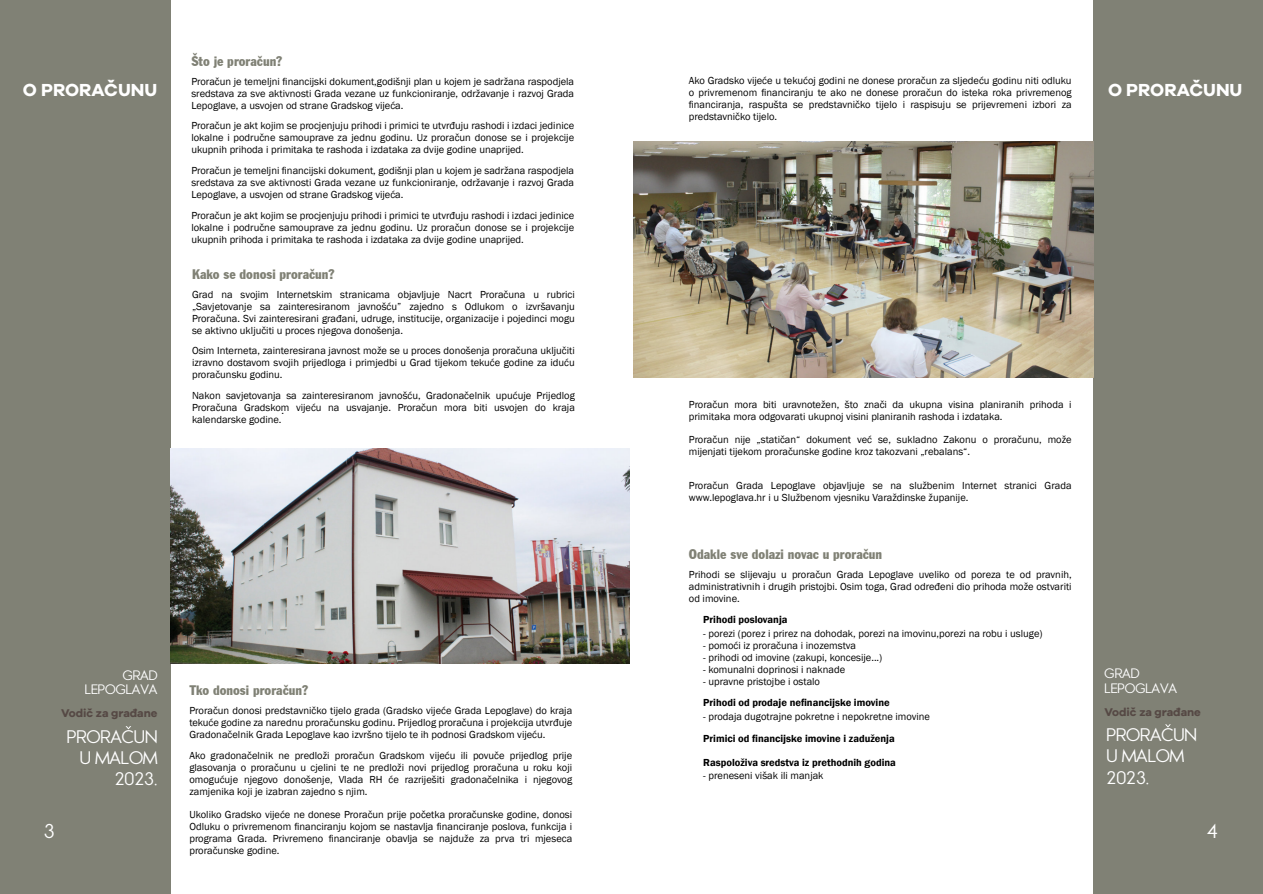
<style>
.page{position:relative;width:1263px;height:894px;background:#fff}
.page>*{position:absolute;margin:0;border:0;box-sizing:border-box;transform-origin:0 0}
.t1{font:19.2px "Pasajero";color:#fff}
.t2{font:700 18px "Galyon";color:#fff}
.t3{font:17.4px/21.1px "Pasajero";color:#fff;text-align:right}
.t4{font:condensed 13.5px "Franklin Gothic BT";color:#808175}
.t5{font:13.05px/14.9px "Pasajero";color:#fff;text-align:right}
.t6{font:700 11.55px "Galyon";color:rgb(64 44 44/.67)}
.t7{font:10.5px/12px "Franklin Gothic";color:#000;text-align:justify}
.t8{font:600 10.5px "Franklin Gothic";color:#000}
</style>
<div class="page">
<div style="left:0;top:0;width:170px;height:893px;background:#808175"></div>
<svg style="left:126px;top:726px;width:5px;height:3px"></svg>
<img style="left:171px;top:448px;width:458px;height:215px">
<div style="left:1093px;top:0;width:170px;height:893px;background:#808175"></div>
<svg style="left:1165px;top:724px;width:6px;height:3px"></svg>
<img style="left:634px;top:141px;width:459px;height:236px">
<h2 class="t2" style="left:23px;top:78px;width:136px">O PRORAČUNU</h2>
<p class="t4" style="left:191px;top:55px;width:93px">Što je proračun?</p>
<p class="t7" style="left:191px;top:76px;width:384px">Proračun je temeljni financĳski dokument,godišnji plan u kojem je sadržana raspodjela sredstava za sve aktivnosti Grada vezane uz funkcioniranje, održavanje i razvoj Grada Lepoglave, a usvojen od strane Gradskog vĳeća.</p>
<p class="t7" style="left:191px;top:120px;width:384px">Proračun je akt kojim se procjenjuju prihodi i primici te utvrđuju rashodi i izdaci jedinice lokalne i područne samouprave za jednu godinu. Uz proračun donose se i projekcĳe ukupnih prihoda i primitaka te rashoda i izdataka za dvĳe godine unaprĳed.</p>
<p class="t7" style="left:191px;top:165px;width:384px">Proračun je temeljni financĳski dokument, godišnji plan u kojem je sadržana raspodjela sredstava za sve aktivnosti Grada vezane uz funkcioniranje, održavanje i razvoj Grada Lepoglave, a usvojen od strane Gradskog vĳeća.</p>
<p class="t7" style="left:191px;top:210px;width:384px">Proračun je akt kojim se procjenjuju prihodi i primici te utvrđuju rashodi i izdaci jedinice lokalne i područne samouprave za jednu godinu. Uz proračun donose se i projekcĳe ukupnih prihoda i primitaka te rashoda i izdataka za dvĳe godine unaprĳed.</p>
<p class="t4" style="left:192px;top:268px;width:144px">Kako se donosi proračun?</p>
<p class="t7" style="left:192px;top:290px;width:384px">Grad na svojim Internetskim stranicama objavljuje Nacrt Proračuna u rubrici „Savjetovanje sa zainteresiranom javnošću” zajedno s Odlukom o izvršavanju Proračuna. Svi zainteresirani građani, udruge, institucĳe, organizacĳe i pojedinci mogu se aktivno uključiti u proces njegova donošenja.</p>
<p class="t7" style="left:192px;top:345px;width:384px">Osim Interneta, zainteresirana javnost može se u proces donošenja proračuna uključiti izravno dostavom svojih prĳedloga i primjedbi u Grad tĳekom tekuće godine za iduću proračunsku godinu.</p>
<p class="t7" style="left:192px;top:390px;width:384px">Nakon savjetovanja sa zainteresiranom javnošću, Gradonačelnik upućuje Prĳedlog Proračuna Gradskom vĳeću na usvajanje. Proračun mora biti usvojen do kraja kalendarske godine.</p>
<p class="t7" style="left:282px;top:405px;width:4px">.</p>
<p class="t7" style="left:689px;top:75px;width:384px">Ako Gradsko vĳeće u tekućoj godini ne donese proračun za sljedeću godinu niti odluku o privremenom financiranju te ako ne donese proračun do isteka roka privremenog financiranja, raspušta se predstavničko tĳelo i raspisuju se prĳevremeni izbori za predstavničko tĳelo.</p>
<h2 class="t2" style="left:1108px;top:79px;width:136px">O PRORAČUNU</h2>
<p class="t7" style="left:689px;top:399px;width:384px">Proračun mora biti uravnotežen, što znači da ukupna visina planiranih prihoda i primitaka mora odgovarati ukupnoj visini planiranih rashoda i izdataka.</p>
<p class="t7" style="left:689px;top:434px;width:384px">Proračun nĳe „statičan“ dokument već se, sukladno Zakonu o proračunu, može mĳenjati tĳekom proračunske godine kroz takozvani „rebalans“.</p>
<p class="t7" style="left:689px;top:480px;width:384px">Proračun Grada Lepoglave objavljuje se na službenim Internet stranici Grada www.lepoglava.hr i u Službenom vjesniku Varaždinske županĳe.</p>
<p class="t4" style="left:689px;top:548px;width:195px">Odakle sve dolazi novac u proračun</p>
<p class="t7" style="left:689px;top:569px;width:384px">Prihodi se slĳevaju u proračun Grada Lepoglave uveliko od poreza te od pravnih, administrativnih i drugih pristojbi. Osim toga, Grad određeni dio prihoda može ostvariti od imovine.</p>
<p class="t5" style="left:85px;top:668px;width:74px">GRAD<br>LEPOGLAVA</p>
<h3 class="t3" style="left:67px;top:727px;width:92px">PRORACUN<br>U MALOM<br>2023.</h3>
<p class="t6" style="left:61px;top:706px;width:98px">Vodič za građane</p>
<h1 class="t1" style="left:44px;top:824px;width:12px">3</h1>
<p class="t4" style="left:189px;top:684px;width:120px">Tko donosi proračun?</p>
<p class="t7" style="left:189px;top:705px;width:384px">Proračun donosi predstavničko tĳelo grada (Gradsko vĳeće Grada Lepoglave) do kraja tekuće godine za narednu proračunsku godinu. Prĳedlog proračuna i projekcĳa utvrđuje Gradonačelnik Grada Lepoglave kao izvršno tĳelo te ih podnosi Gradskom vĳeću.</p>
<p class="t7" style="left:189px;top:750px;width:384px">Ako gradonačelnik ne predloži proračun Gradskom vĳeću ili povuče prĳedlog prĳe glasovanja o proračunu u cjelini te ne predloži novi prĳedlog proračuna u roku koji omogućuje njegovo donošenje, Vlada RH će razrĳešiti gradonačelnika i njegovog zamjenika koji je izabran zajedno s njim.</p>
<p class="t7" style="left:189px;top:809px;width:384px">Ukoliko Gradsko vĳeće ne donese Proračun prĳe početka proračunske godine, donosi Odluku o privremenom financiranju kojom se nastavlja financiranje poslova, funkcĳa i programa Grada. Privremeno financiranje obavlja se najduže za prva tri mjeseca proračunske godine.</p>
<p class="t8" style="left:703px;top:615px;width:86px">Prihodi poslovanja</p>
<p class="t7" style="left:703px;top:627px;width:341px">- porezi (porez i prirez na dohodak, porezi na imovinu,porezi na robu i usluge)</p>
<p class="t7" style="left:703px;top:639px;width:154px">- pomoći iz proračuna i inozemstva</p>
<p class="t7" style="left:703px;top:652px;width:181px">- prihodi od imovine (zakupi, koncesĳe...)</p>
<p class="t7" style="left:703px;top:664px;width:143px">- komunalni doprinosi i naknade</p>
<p class="t7" style="left:703px;top:676px;width:118px">- upravne pristojbe i ostalo</p>
<p class="t8" style="left:703px;top:698px;width:188px">Prihodi od prodaje nefinancĳske imovine</p>
<p class="t7" style="left:703px;top:711px;width:228px">- prodaja dugotrajne pokretne i nepokretne imovine</p>
<p class="t8" style="left:703px;top:758px;width:194px">Raspoloživa sredstva iz prethodnih godina</p>
<p class="t7" style="left:703px;top:770px;width:122px">- preneseni višak ili manjak</p>
<p class="t8" style="left:703px;top:734px;width:193px">Primici od financĳske imovine i zaduženja</p>
<p class="t5" style="left:1105px;top:666px;width:74px;text-align:left">GRAD<br>LEPOGLAVA</p>
<p class="t6" style="left:1104px;top:704px;width:98px">Vodič za građane</p>
<h3 class="t3" style="left:1106px;top:726px;width:92px;text-align:left">PRORACUN<br>U MALOM<br>2023.</h3>
<h1 class="t1" style="left:1207px;top:824px;width:12px">4</h1>
</div>
